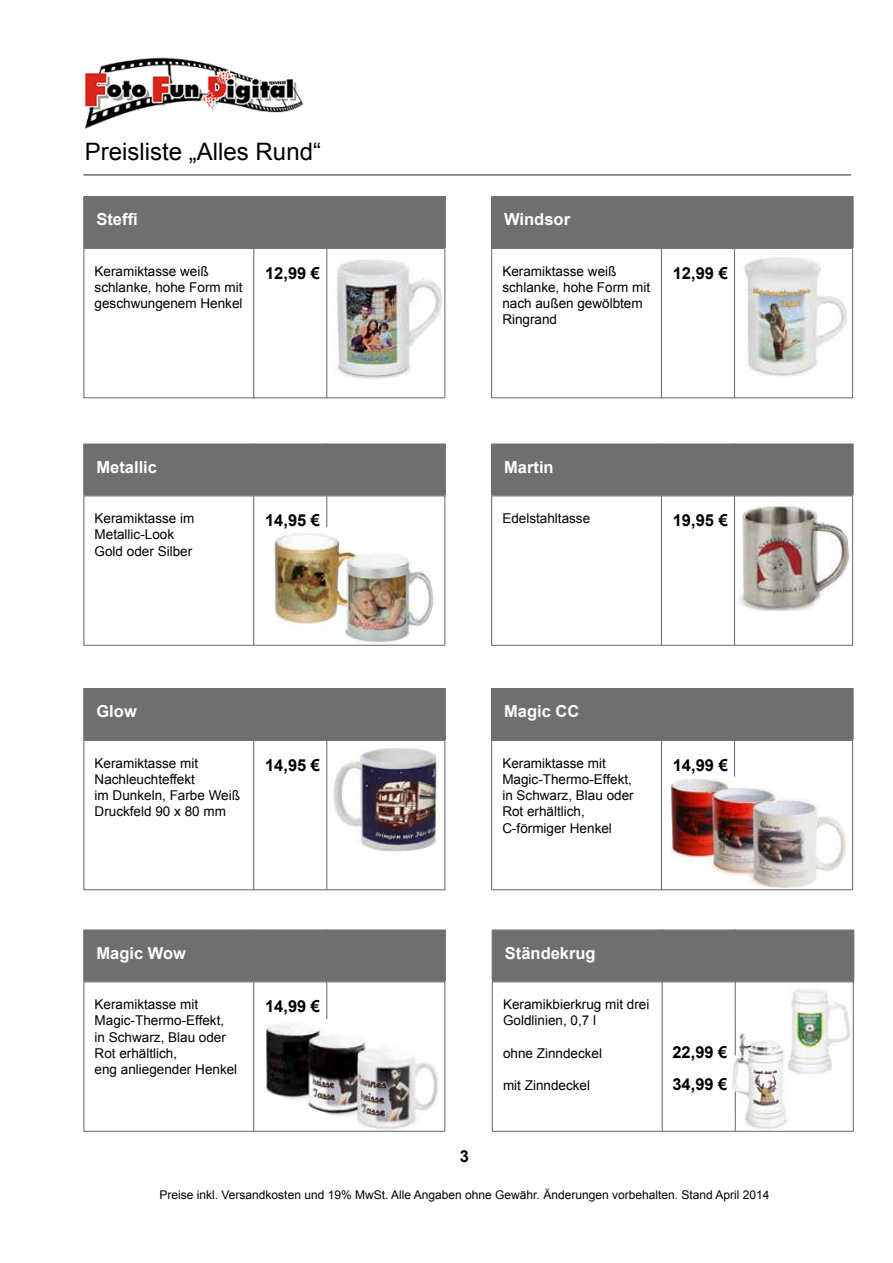
<style>
.page{position:relative;width:893px;height:1263px;background:#fff}
.page>*{position:absolute;margin:0;border:0;box-sizing:border-box;transform-origin:0 0}
.t1{font:24px "Arial";color:#000}
.t2{font:700 16.5px "Arial";color:#fff}
.t3{font:700 16.5px/32.2px "Arial";color:#000}
.t4{font:13.5px/16.2px "Arial";color:#000}
.t5{font:12px "Arial";color:#000}
</style>
<div class="page">
<img style="left:336px;top:259px;width:107px;height:120px">
<img style="left:744px;top:257px;width:103px;height:120px">
<img style="left:274px;top:533px;width:159px;height:111px">
<img style="left:738px;top:503px;width:111px;height:108px">
<img style="left:333px;top:748px;width:105px;height:104px">
<img style="left:669px;top:778px;width:176px;height:110px">
<img style="left:265px;top:1024px;width:173px;height:106px">
<img style="left:789px;top:989px;width:62px;height:85px">
<div style="left:83px;top:196px;width:363px;height:52px;background:#706f6f"></div>
<div style="left:83px;top:248px;width:362px;height:150px;border:1px solid #706f6f"></div>
<hr style="left:326px;top:196px;width:1px;height:202px;background:#706f6f">
<hr style="left:253px;top:196px;width:1px;height:202px;background:#706f6f">
<div style="left:491px;top:196px;width:362px;height:52px;background:#706f6f"></div>
<div style="left:491px;top:248px;width:362px;height:150px;border:1px solid #706f6f"></div>
<hr style="left:734px;top:196px;width:1px;height:202px;background:#706f6f">
<hr style="left:661px;top:196px;width:1px;height:202px;background:#706f6f">
<div style="left:83px;top:444px;width:363px;height:52px;background:#706f6f"></div>
<div style="left:83px;top:495px;width:362px;height:151px;border:1px solid #706f6f"></div>
<hr style="left:326px;top:443px;width:1px;height:84px;background:#706f6f">
<hr style="left:253px;top:443px;width:1px;height:203px;background:#706f6f">
<div style="left:491px;top:444px;width:362px;height:52px;background:#706f6f"></div>
<div style="left:491px;top:495px;width:362px;height:151px;border:1px solid #706f6f"></div>
<hr style="left:734px;top:443px;width:1px;height:203px;background:#706f6f">
<hr style="left:661px;top:443px;width:1px;height:203px;background:#706f6f">
<div style="left:83px;top:688px;width:363px;height:52px;background:#706f6f"></div>
<div style="left:83px;top:740px;width:362px;height:150px;border:1px solid #706f6f"></div>
<hr style="left:326px;top:688px;width:1px;height:202px;background:#706f6f">
<hr style="left:253px;top:688px;width:1px;height:202px;background:#706f6f">
<div style="left:491px;top:688px;width:362px;height:52px;background:#706f6f"></div>
<div style="left:491px;top:740px;width:362px;height:150px;border:1px solid #706f6f"></div>
<hr style="left:734px;top:688px;width:1px;height:89px;background:#706f6f">
<hr style="left:661px;top:688px;width:1px;height:202px;background:#706f6f">
<div style="left:83px;top:929px;width:363px;height:53px;background:#706f6f;border:1px solid #706f6f"></div>
<div style="left:83px;top:981px;width:362px;height:151px;border:1px solid #706f6f"></div>
<hr style="left:326px;top:929px;width:1px;height:90px;background:#706f6f">
<hr style="left:253px;top:929px;width:1px;height:203px;background:#706f6f">
<div style="left:491px;top:929px;width:363px;height:53px;background:#706f6f;border:1px solid #706f6f"></div>
<div style="left:492px;top:981px;width:361px;height:151px;border:1px solid #706f6f"></div>
<hr style="left:734px;top:929px;width:1px;height:202px;background:#706f6f">
<hr style="left:661px;top:929px;width:1px;height:203px;background:#706f6f">
<img style="left:732px;top:1032px;width:57px;height:98px">
<img style="left:84px;top:57px;width:218px;height:72px">
<hr style="left:83px;top:174px;width:768px;height:2px;background:#706f6f">
<h1 class="t1" style="left:85px;top:136px;width:238px">Preisliste „Alles Rund“</h1>
<p class="t2" style="left:96px;top:208px;width:43px">Steffi</p>
<p class="t2" style="left:504px;top:208px;width:67px">Windsor</p>
<p class="t4" style="left:95px;top:263px;width:149px">Keramiktasse weiß schlanke, hohe Form mit geschwungenem Henkel</p>
<p class="t3" style="left:265px;top:257px;width:57px">12,99 €</p>
<p class="t4" style="left:502px;top:263px;width:149px">Keramiktasse weiß schlanke, hohe Form mit nach außen gewölbtem<br>Ringrand</p>
<p class="t3" style="left:672px;top:257px;width:57px">12,99 €</p>
<p class="t2" style="left:96px;top:456px;width:62px">Metallic</p>
<p class="t4" style="left:95px;top:511px;width:101px">Keramiktasse im<br>Metallic-Look<br>Gold oder Silber</p>
<p class="t2" style="left:504px;top:456px;width:51px">Martin</p>
<p class="t3" style="left:265px;top:505px;width:57px">14,95 €</p>
<p class="t4" style="left:502px;top:511px;width:89px">Edelstahltasse</p>
<p class="t3" style="left:672px;top:505px;width:57px">19,95 €</p>
<p class="t2" style="left:96px;top:700px;width:42px">Glow</p>
<p class="t4" style="left:95px;top:755px;width:147px">Keramiktasse mit<br>Nachleuchteffekt<br>im Dunkeln, Farbe Weiß<br>Druckfeld 90 x 80 mm</p>
<p class="t2" style="left:504px;top:700px;width:77px">Magic CC</p>
<p class="t3" style="left:265px;top:749px;width:57px">14,95 €</p>
<p class="t4" style="left:502px;top:755px;width:133px">Keramiktasse mit<br>Magic-Thermo-Effekt, in Schwarz, Blau oder<br>Rot erhältlich,<br>C-förmiger Henkel</p>
<p class="t3" style="left:672px;top:749px;width:57px">14,99 €</p>
<p class="t2" style="left:96px;top:942px;width:91px">Magic Wow</p>
<p class="t4" style="left:95px;top:997px;width:144px">Keramiktasse mit<br>Magic-Thermo-Effekt, in Schwarz, Blau oder<br>Rot erhältlich,<br>eng anliegender Henkel</p>
<p class="t2" style="left:505px;top:942px;width:92px">Ständekrug</p>
<p class="t3" style="left:265px;top:991px;width:57px">14,99 €</p>
<p class="t4" style="left:503px;top:997px;width:148px">Keramikbierkrug mit drei<br>Goldlinien, 0,7 l</p>
<p class="t4" style="left:503px;top:1045px;width:101px">ohne Zinndeckel</p>
<p class="t4" style="left:503px;top:1078px;width:89px">mit Zinndeckel</p>
<p class="t3" style="left:672px;top:1037px;width:57px">22,99 €<br>34,99 €</p>
<p class="t3" style="left:460px;top:1141px;width:11px">3</p>
<p class="t5" style="left:159px;top:1187px;width:611px">Preise inkl. Versandkosten und 19% MwSt. Alle Angaben ohne Gewähr. Änderungen vorbehalten. Stand April 2014</p>
</div>
